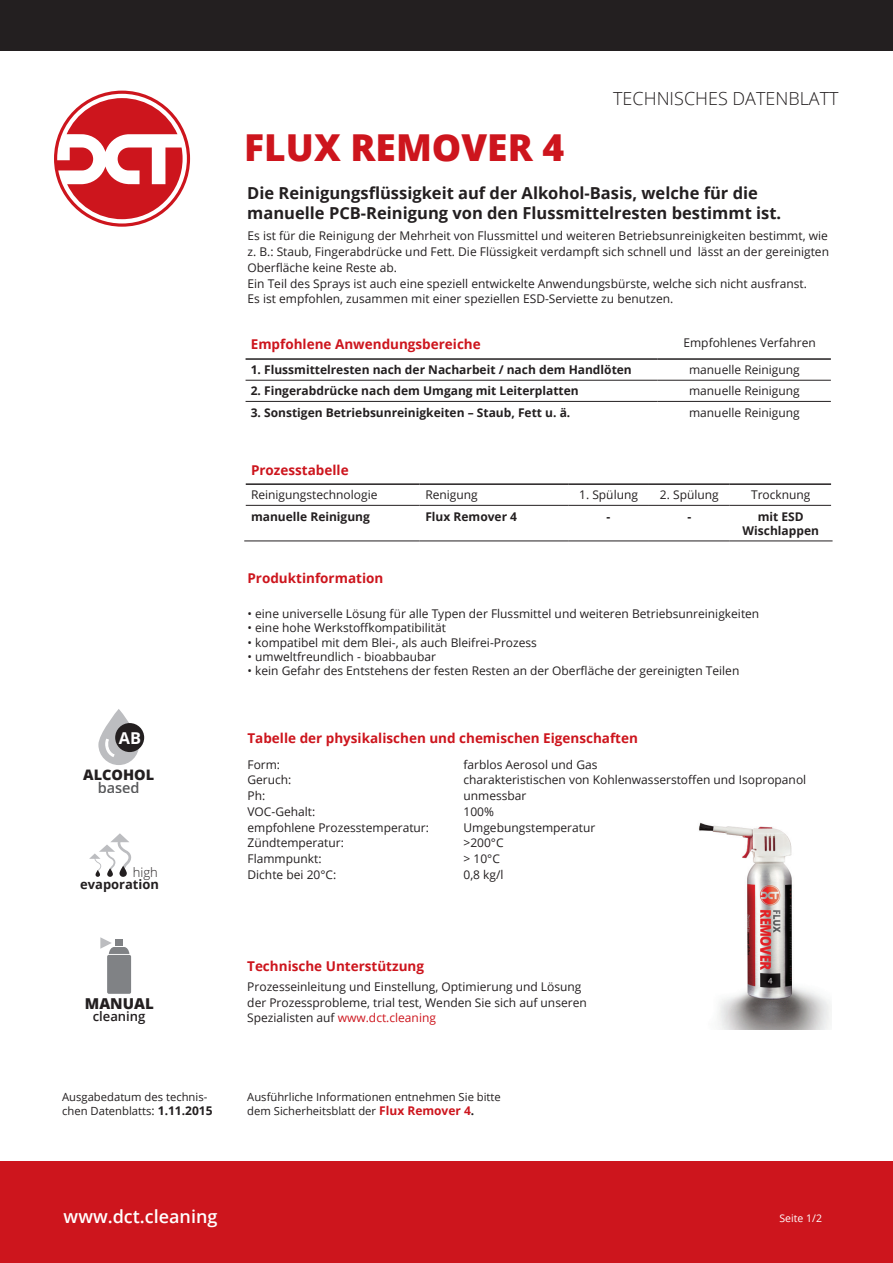
<style>
.page{position:relative;width:893px;height:1263px;background:#fff}
.page>*{position:absolute;margin:0;border:0;box-sizing:border-box;transform-origin:0 0}
.t1{font:800 37.2px "Open Sans";color:#cd151d}
.t2{font:300 18px "Open Sans";color:#231f20}
.t3{font:600 18px "Open Sans";color:#fff}
.t4{font:700 16.5px/19.8px "Open Sans";color:#231f20}
.t5{font:700 16.35px "Open Sans";color:#fff}
.t6{font:800 15px "Open Sans";color:#231f20}
.t7{font:800 14.55px "Open Sans";color:#231f20}
.t8{font:600 14.55px "Open Sans";color:#57585a}
.t9{font:700 13.5px "Open Sans";color:#cd151d}
.t10{font:600 13.05px "Open Sans";color:#231f20}
.t11{font:700 12.9px "Open Sans";color:#231f20}
.t12{font:300 12.9px "Open Sans";color:#231f20}
.t13{font:12px/15.8px "Open Sans";color:#231f20}
.t14{font:700 12px/14.4px "Open Sans";color:#231f20;text-align:center}
.t15{font:11.25px/14.4px "Open Sans";color:#231f20}
.t16{font:10.5px "Open Sans";color:#fff}
.s1{color:#cd151d}
.s2{font-size:12px}
.s3{font-weight:700;font-size:12px}
.s4{font-weight:700;font-size:12px;color:#cd151d}
</style>
<div class="page">
<div style="left:0;top:1162px;width:893px;height:101px;background:#cd151d"></div>
<div style="left:0;top:0;width:893px;height:50px;background:#231f20"></div>
<img style="left:698px;top:822px;width:133px;height:207px">
<hr style="left:246px;top:358px;width:411px;height:2px;background:#231f20">
<hr style="left:657px;top:358px;width:174px;height:2px;background:#231f20">
<hr style="left:246px;top:380px;width:411px;height:1px;background:#231f20">
<hr style="left:657px;top:380px;width:174px;height:1px;background:#231f20">
<hr style="left:246px;top:401px;width:411px;height:1px;background:#231f20">
<hr style="left:657px;top:401px;width:174px;height:1px;background:#231f20">
<hr style="left:246px;top:483px;width:173px;height:2px;background:#231f20">
<hr style="left:419px;top:483px;width:149px;height:2px;background:#231f20">
<hr style="left:568px;top:483px;width:81px;height:2px;background:#231f20">
<hr style="left:649px;top:483px;width:81px;height:2px;background:#231f20">
<hr style="left:730px;top:483px;width:101px;height:2px;background:#231f20">
<hr style="left:246px;top:505px;width:173px;height:1px;background:#231f20">
<hr style="left:419px;top:505px;width:149px;height:1px;background:#231f20">
<hr style="left:568px;top:505px;width:81px;height:1px;background:#231f20">
<hr style="left:649px;top:505px;width:81px;height:1px;background:#231f20">
<hr style="left:730px;top:505px;width:101px;height:1px;background:#231f20">
<hr style="left:244px;top:541px;width:175px;height:1px;background:#231f20">
<hr style="left:419px;top:541px;width:149px;height:1px;background:#231f20">
<hr style="left:568px;top:541px;width:81px;height:1px;background:#231f20">
<hr style="left:649px;top:541px;width:81px;height:1px;background:#231f20">
<hr style="left:730px;top:541px;width:103px;height:1px;background:#231f20">
<svg style="left:54px;top:91px;width:136px;height:136px"></svg>
<svg style="left:89px;top:833px;width:42px;height:44px"></svg>
<svg style="left:100px;top:937px;width:31px;height:57px"></svg>
<svg style="left:99px;top:711px;width:39px;height:53px"></svg>
<div style="left:98px;top:710px;width:41px;height:55px;border:2px solid #bcbdc0;border-radius:19px"></div>
<svg style="left:105px;top:738px;width:11px;height:20px"></svg>
<div style="left:115px;top:723px;width:29px;height:29px;background:#231f20;border-radius:50%"></div>
<h1 class="t1" style="left:244px;top:119px;width:321px">FLUX REMOVER 4</h1>
<h2 class="t2" style="left:613px;top:86px;width:227px">TECHNISCHES DATENBLATT</h2>
<h3 class="t4" style="left:247px;top:182px;width:535px">Die Reinigungsflüssigkeit auf der Alkohol-Basis, welche für die manuelle PCB-Reinigung von den Flussmittelresten bestimmt ist.</h3>
<p class="t13" style="left:247px;top:228px;width:583px">Es ist für die Reinigung der Mehrheit von Flussmittel und weiteren Betriebsunreinigkeiten bestimmt, wie z. B.: Staub, Fingerabdrücke und Fett. Die Flüssigkeit verdampft sich schnell und lässt an der gereinigten Oberfläche keine Reste ab.<br>Ein Teil des Sprays ist auch eine speziell entwickelte Anwendungsbürste, welche sich nicht ausfranst.<br>Es ist empfohlen, zusammen mit einer speziellen ESD-Serviette zu benutzen.</p>
<p class="t9" style="left:251px;top:334px;width:232px">Empfohlene Anwendungsbereiche</p>
<p class="t13" style="left:683px;top:335px;width:134px">Empfohlenes Verfahren</p>
<p class="t14" style="left:251px;top:362px;width:383px">1. Flussmittelresten nach der Nacharbeit / nach dem Handlöten</p>
<p class="t13" style="left:689px;top:362px;width:112px">manuelle Reinigung</p>
<p class="t14" style="left:251px;top:384px;width:329px">2. Fingerabdrücke nach dem Umgang mit Leiterplatten</p>
<p class="t13" style="left:689px;top:383px;width:112px">manuelle Reinigung</p>
<p class="t14" style="left:251px;top:405px;width:321px">3. Sonstigen Betriebsunreinigkeiten – Staub, Fett u. ä.</p>
<p class="t13" style="left:689px;top:404px;width:112px">manuelle Reinigung</p>
<p class="t9" style="left:251px;top:460px;width:99px">Prozesstabelle</p>
<p class="t13" style="left:251px;top:487px;width:128px">Reinigungstechnologie</p>
<p class="t13" style="left:425px;top:487px;width:54px">Renigung</p>
<p class="t13" style="left:579px;top:487px;width:60px">1. Spülung</p>
<p class="t13" style="left:660px;top:487px;width:60px">2. Spülung</p>
<p class="t13" style="left:751px;top:487px;width:61px">Trocknung</p>
<p class="t14" style="left:251px;top:509px;width:120px">manuelle Reinigung</p>
<p class="t14" style="left:425px;top:509px;width:93px">Flux Remover 4</p>
<p class="t14" style="left:607px;top:509px;width:5px">-</p>
<p class="t14" style="left:687px;top:509px;width:5px">-</p>
<p class="t14" style="left:743px;top:509px;width:78px">mit ESD<br>Wischlappen</p>
<p class="t9" style="left:247px;top:568px;width:137px">Produktinformation</p>
<h3 class="t5" style="left:119px;top:726px;width:24px">AB</h3>
<p class="t7" style="left:83px;top:763px;width:73px">ALCOHOL</p>
<p class="t8" style="left:98px;top:778px;width:43px">based</p>
<p class="t12" style="left:133px;top:863px;width:26px">high</p>
<p class="t11" style="left:80px;top:875px;width:80px">evaporation</p>
<p class="t6" style="left:85px;top:992px;width:70px">MANUAL</p>
<p class="t10" style="left:93px;top:1008px;width:54px">cleaning</p>
<p class="t13" style="left:248px;top:605px;width:513px">• eine universelle Lösung für alle Typen der Flussmittel und weiteren Betriebsunreinigkeiten</p>
<p class="t13" style="left:248px;top:620px;width:200px">• eine hohe Werkstoffkompatibilität</p>
<p class="t13" style="left:248px;top:634px;width:291px">• kompatibel mit dem Blei-, als auch Bleifrei-Prozess</p>
<p class="t13" style="left:248px;top:648px;width:190px">• umweltfreundlich - bioabbaubar</p>
<p class="t13" style="left:248px;top:663px;width:493px">• kein Gefahr des Entstehens der festen Resten an der Oberfläche der gereinigten Teilen</p>
<p class="t9" style="left:247px;top:729px;width:392px">Tabelle der physikalischen und chemischen Eigenschaften</p>
<p class="t13" style="left:247px;top:756px;width:34px">Form:</p>
<p class="t13" style="left:463px;top:756px;width:136px">farblos Aerosol und Gas</p>
<p class="t13" style="left:247px;top:772px;width:46px">Geruch:</p>
<p class="t13" style="left:463px;top:772px;width:344px">charakteristischen von Kohlenwasserstoffen und Isopropanol</p>
<p class="t13" style="left:247px;top:788px;width:19px">Ph:</p>
<p class="t13" style="left:463px;top:788px;width:64px">unmessbar</p>
<p class="t13" style="left:247px;top:803px;width:69px">VOC-Gehalt:</p>
<p class="t13" style="left:463px;top:803px;width:32px">100%</p>
<p class="t13" style="left:247px;top:819px;width:183px">empfohlene Prozesstemperatur:</p>
<p class="t13" style="left:463px;top:819px;width:133px">Umgebungstemperatur</p>
<p class="t13" style="left:247px;top:835px;width:98px">Zündtemperatur:</p>
<p class="t13" style="left:463px;top:835px;width:42px">&gt;200°C</p>
<p class="t13" style="left:247px;top:851px;width:76px">Flammpunkt:</p>
<p class="t13" style="left:463px;top:851px;width:38px">&gt; 10°C</p>
<p class="t13" style="left:247px;top:866px;width:90px">Dichte bei 20°C:</p>
<p class="t13" style="left:463px;top:866px;width:42px">0,8 kg/l</p>
<p class="t9" style="left:247px;top:957px;width:178px">Technische Unterstützung</p>
<p class="t13" style="left:247px;top:978px;width:341px">Prozesseinleitung und Einstellung, Optimierung und Lösung der Prozessprobleme, trial test, Wenden Sie sich auf unseren<br>Spezialisten auf <span class="s1">www.dct.cleaning</span></p>
<p class="t15" style="left:62px;top:1089px;width:152px">Ausgabedatum des technis&shy;chen Datenblatts<span class="s2">:</span> <span class="s3">1.11.2015</span></p>
<p class="t15" style="left:247px;top:1089px;width:255px">Ausführliche Informationen entnehmen Sie bitte dem Sicherheitsblatt der <span class="s4">Flux Remover 4</span><span class="s3">.</span></p>
<h2 class="t3" style="left:64px;top:1204px;width:155px">www.dct.cleaning</h2>
<p class="t16" style="left:779px;top:1210px;width:44px">Seite 1/2</p>
</div>
